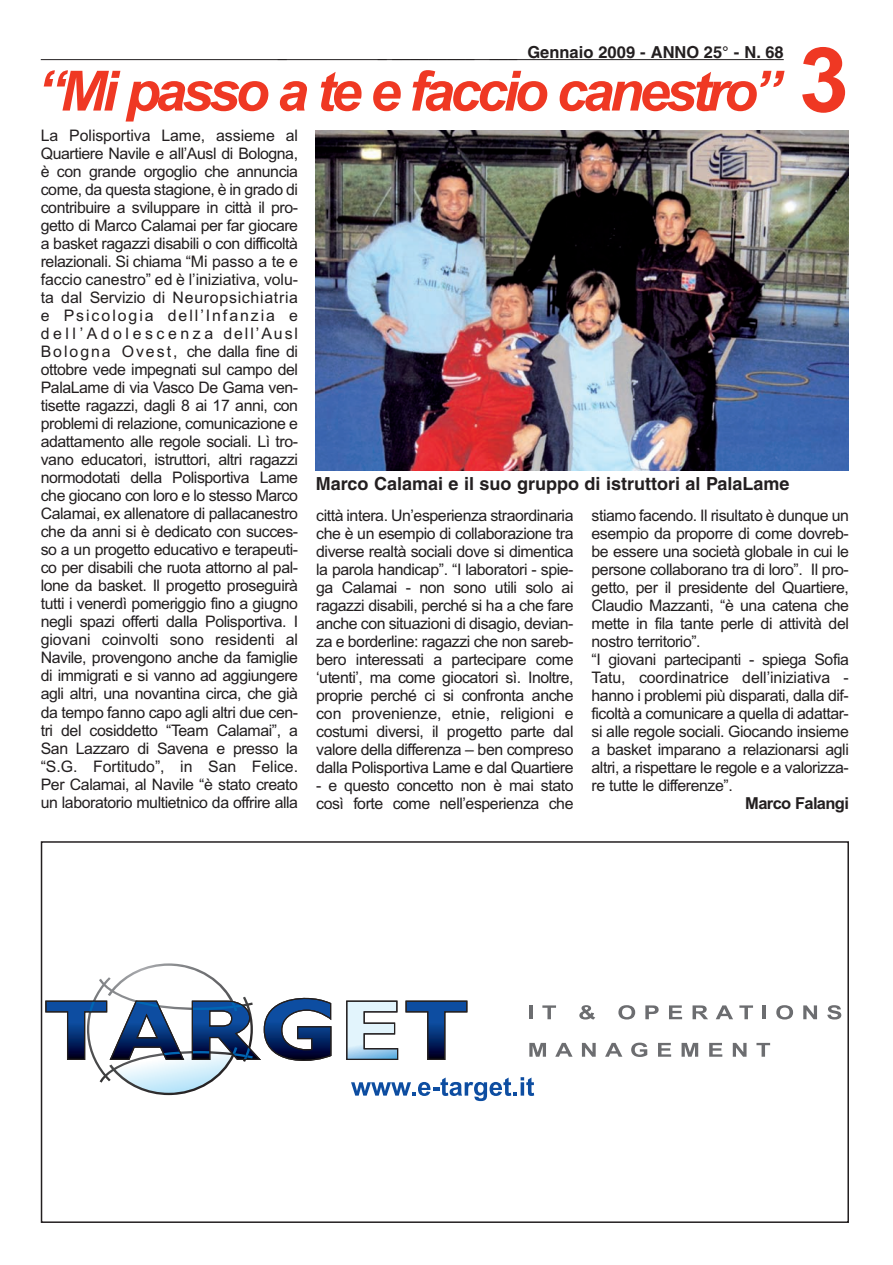
<style>
.page{position:relative;width:893px;height:1265px;background:#fff}
.page>*{position:absolute;margin:0;border:0;box-sizing:border-box;transform-origin:0 0}
.t1{font:italic 700 55.5px "Arial";letter-spacing:-.08em;color:#ef3823}
.t2{font:700 18px "Helvetica";color:#231f20}
.t3{font:700 16.5px "Helvetica";color:#231f20}
.t4{font:700 16.5px "Arial";letter-spacing:-.04em;color:#231f20}
.t5{font:15.9px/18px "Arial";letter-spacing:-.03em;color:#231f20;text-align:justify}
.s1{font-style:normal;font-size:90px}
</style>
<div class="page">
<hr style="left:41px;top:59px;width:742px;height:1px;background:#231f20">
<img style="left:316px;top:130px;width:533px;height:340px">
<svg style="left:45px;top:963px;width:287px;height:132px"></svg>
<svg style="left:346px;top:1000px;width:53px;height:60px"></svg>
<svg style="left:405px;top:1000px;width:63px;height:60px"></svg>
<hr style="left:529px;top:1005px;width:4px;height:14px;background:#6c6d70">
<svg style="left:542px;top:1005px;width:14px;height:14px"></svg>
<svg style="left:579px;top:1005px;width:16px;height:14px"></svg>
<svg style="left:618px;top:1005px;width:17px;height:14px"></svg>
<svg style="left:645px;top:1005px;width:13px;height:14px"></svg>
<svg style="left:669px;top:1005px;width:13px;height:14px"></svg>
<svg style="left:692px;top:1005px;width:16px;height:14px"></svg>
<svg style="left:716px;top:1005px;width:17px;height:14px"></svg>
<svg style="left:739px;top:1005px;width:14px;height:14px"></svg>
<hr style="left:762px;top:1005px;width:4px;height:14px;background:#6c6d70">
<svg style="left:776px;top:1005px;width:17px;height:14px"></svg>
<svg style="left:803px;top:1005px;width:14px;height:14px"></svg>
<svg style="left:827px;top:1005px;width:14px;height:14px"></svg>
<svg style="left:529px;top:1042px;width:17px;height:14px"></svg>
<svg style="left:555px;top:1042px;width:17px;height:14px"></svg>
<svg style="left:582px;top:1042px;width:13px;height:14px"></svg>
<svg style="left:605px;top:1042px;width:17px;height:14px"></svg>
<svg style="left:631px;top:1042px;width:16px;height:14px"></svg>
<svg style="left:658px;top:1042px;width:13px;height:14px"></svg>
<svg style="left:681px;top:1042px;width:17px;height:14px"></svg>
<svg style="left:709px;top:1042px;width:13px;height:14px"></svg>
<svg style="left:732px;top:1042px;width:14px;height:14px"></svg>
<svg style="left:756px;top:1042px;width:14px;height:14px"></svg>
<svg style="left:351px;top:1077px;width:183px;height:24px"></svg>
<div style="left:41px;top:841px;width:808px;height:381px;border:2px solid #231f20"></div>
<p class="t3" style="left:378px;top:46px;width:407px">_ _________ ___ Gennaio 2009 - ANNO 25° - N. 68</p>
<h1 class="t1" style="left:37px;top:71px;width:813px">“Mi passo a te e faccio canestro” <span class="s1">3</span></h1>
<p class="t3" style="left:278px;top:46px;width:11px">_</p>
<p class="t5" style="left:41px;top:128px;width:259px">La Polisportiva Lame, assieme al Quartiere Navile e all’Ausl di Bologna, è con grande orgoglio che annuncia come, da questa stagione, è in grado di contribuire a sviluppare in città il pro&shy;getto di Marco Calamai per far giocare a basket ragazzi disabili o con difficoltà relazionali. Si chiama “Mi passo a te e faccio canestro” ed è l’iniziativa, volu&shy;ta dal Servizio di Neuropsichiatria e Psicologia dell’Infanzia e dell’Adolescenza dell’Ausl Bologna Ovest, che dalla fine di ottobre vede impegnati sul campo del PalaLame di via Vasco De Gama ven&shy;tisette ragazzi, dagli 8 ai 17 anni, con problemi di relazione, comunicazione e adattamento alle regole sociali. Lì tro&shy;vano educatori, istruttori, altri ragazzi normodotati della Polisportiva Lame che giocano con loro e lo stesso Marco Calamai, ex allenatore di pallacanestro che da anni si è dedicato con succes&shy;so a un progetto educativo e terapeuti&shy;co per disabili che ruota attorno al pal&shy;lone da basket. Il progetto proseguirà tutti i venerdì pomeriggio fino a giugno negli spazi offerti dalla Polisportiva. I giovani coinvolti sono residenti al Navile, provengono anche da famiglie di immigrati e si vanno ad aggiungere agli altri, una novantina circa, che già da tempo fanno capo agli altri due cen&shy;tri del cosiddetto “Team Calamai”, a San Lazzaro di Savena e presso la “S.G. Fortitudo”, in San Felice.<br>Per Calamai, al Navile “è stato creato un laboratorio multietnico da offrire alla</p>
<p class="t2" style="left:316px;top:477px;width:475px">Marco Calamai e il suo gruppo di istruttori al PalaLame</p>
<p class="t5" style="left:316px;top:507px;width:259px">città intera. Un’esperienza straordinaria che è un esempio di collaborazione tra diverse realtà sociali dove si dimentica la parola handicap”. “I laboratori - spie&shy;ga Calamai - non sono utili solo ai ragazzi disabili, perché si ha a che fare anche con situazioni di disagio, devian&shy;za e borderline: ragazzi che non sareb&shy;bero interessati a partecipare come ‘utenti’, ma come giocatori sì. Inoltre, proprie perché ci si confronta anche con provenienze, etnie, religioni e costumi diversi, il progetto parte dal valore della differenza – ben compreso dalla Polisportiva Lame e dal Quartiere</p>
<p class="t5" style="left:316px;top:777px;width:259px">- e questo concetto non è mai stato così forte come nell’esperienza che</p>
<p class="t5" style="left:591px;top:507px;width:259px;text-align:left">stiamo facendo. Il risultato è dunque un esempio da proporre di come dovreb&shy;be essere una società globale in cui le persone collaborano tra di loro”. Il pro&shy;getto, per il presidente del Quartiere, Claudio Mazzanti, “è una catena che mette in fila tante perle di attività del nostro territorio”.<br>“I giovani partecipanti - spiega Sofia Tatu, coordinatrice dell’iniziativa - hanno i problemi più disparati, dalla dif&shy;ficoltà a comunicare a quella di adattar&shy;si alle regole sociali. Giocando insieme a basket imparano a relazionarsi agli altri, a rispettare le regole e a valorizza&shy;re tutte le differenze”.</p>
<p class="t4" style="left:745px;top:797px;width:105px">Marco Falangi</p>
</div>
